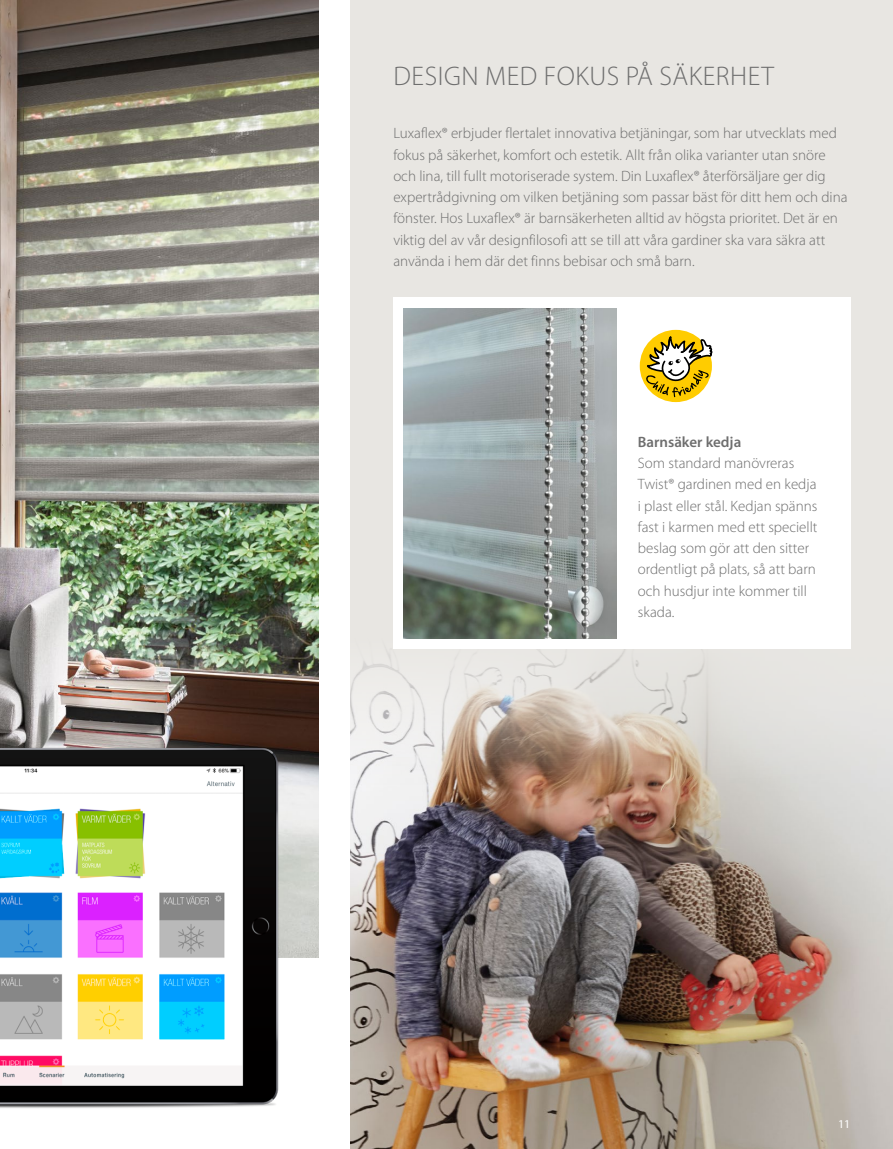
<style>
.page{position:relative;width:893px;height:1149px;background:#fff}
.page>*{position:absolute;margin:0;border:0;box-sizing:border-box;transform-origin:0 0}
.subregel_kop{font:300 27px "Myriad Pro";letter-spacing:.02em;color:#6e6e6e}
.tekst{font:300 15px/21.3px "Myriad Pro";color:#6e6e6e}
.tekst-2{font:600 15px "Myriad Pro";color:#6e6e6e}
.paginacijfer_oneven{font:12px "Myriad Pro";color:#fff}
</style>
<div class="page">
<div style="left:351px;top:0;width:542px;height:1148px;background:#e8e6e2"></div>
<img style="left:351px;top:638px;width:542px;height:510px">
<img style="left:0;top:0;width:319px;height:723px">
<img style="left:0;top:723px;width:319px;height:385px">
<div style="left:393px;top:298px;width:457px;height:350px;background:#fff"></div>
<img style="left:404px;top:308px;width:213px;height:330px">
<div style="left:640px;top:330px;width:72px;height:72px;background:#fc0;border-radius:50%"></div>
<svg style="left:646px;top:332px;width:66px;height:65px"></svg>
<p class="subregel_kop" style="left:394px;top:60px;width:382px">DESIGN MED FOKUS PÅ SÄKERHET</p>
<p class="tekst" style="left:393px;top:122px;width:456px">Luxaflex® erbjuder flertalet innovativa betjäningar, som har utvecklats med fokus på säkerhet, komfort och estetik. Allt från olika varianter utan snöre och lina, till fullt motoriserade system. Din Luxaflex® återförsäljare ger dig expertrådgivning om vilken betjäning som passar bäst för ditt hem och dina fönster. Hos Luxaflex® är barnsäkerheten alltid av högsta prioritet. Det är en</p>
<p class="tekst" style="left:393px;top:229px;width:434px">viktig del av vår designfilosofi att se till att våra gardiner ska vara säkra att använda i hem där det finns bebisar och små barn.</p>
<p class="tekst-2" style="left:638px;top:432px;width:105px">Barnsäker kedja</p>
<p class="tekst" style="left:638px;top:452px;width:181px">Som standard manövreras<br>Twist® gardinen med en kedja i plast eller stål. Kedjan spänns fast i karmen med ett speciellt beslag som gör att den sitter ordentligt på plats, så att barn och husdjur inte kommer till skada.</p>
<p class="paginacijfer_oneven" style="left:838px;top:1115px;width:14px">11</p>
</div>
